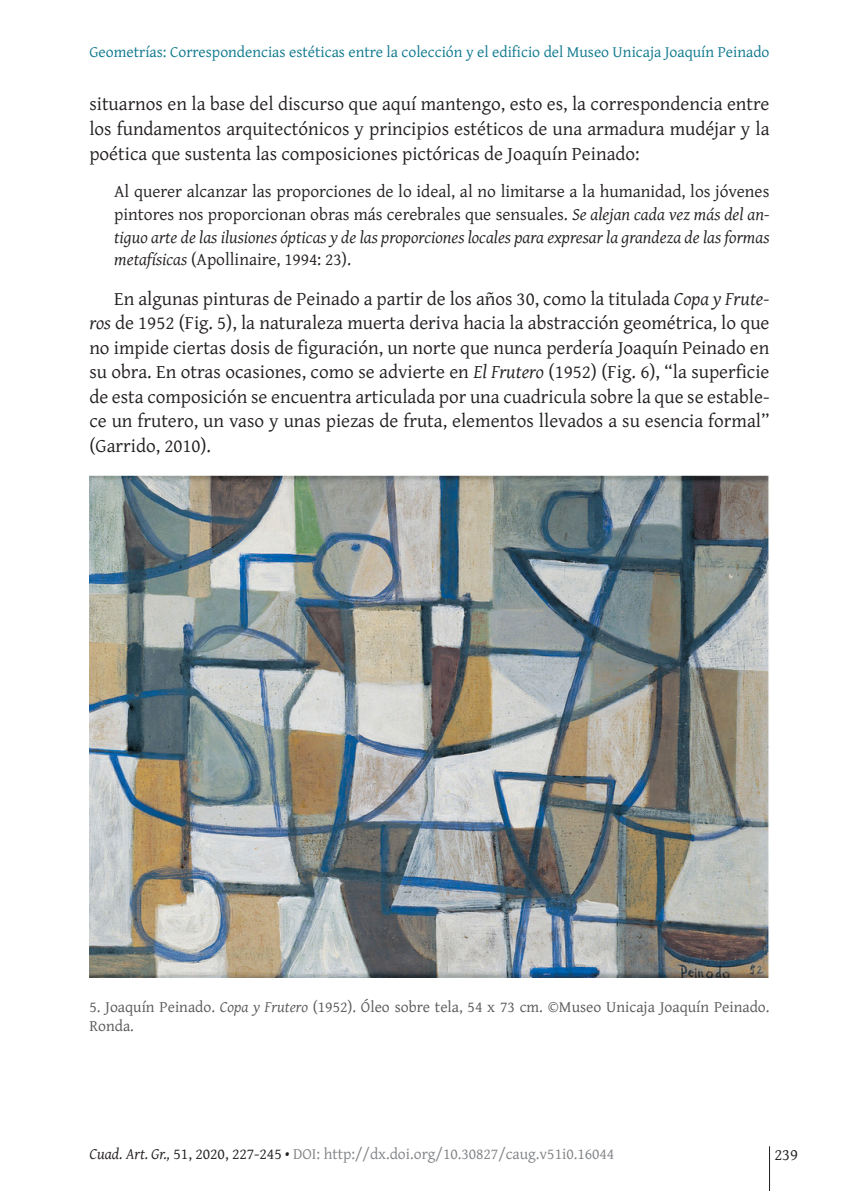
<style>
.page{position:relative;width:844px;height:1191px;background:#fff}
.page>*{position:absolute;margin:0;border:0;box-sizing:border-box;transform-origin:0 0}
.t1{font:19.25px/24.5px "Gentium Plus";color:#231f20;text-align:justify}
.citas_dos{font:17.5px/22.8px "Gentium Plus";color:#231f20;text-align:justify}
.t2{font:16.62px "Gentium Plus";color:#231f20}
.t3{font:15.75px "Gentium Plus";color:#0d788c}
.piedefoto{font:15.75px/18.9px "Gentium Plus";color:#57585a}
.t4{font:15.75px "Gentium Plus";color:#808285}
.s1{font-style:italic}
.s2{font-style:italic;color:#231f20}
.s3{color:#231f20}
</style>
<div class="page">
<hr style="left:769px;top:1146px;width:1px;height:45px;background:#231f20">
<img style="left:89px;top:476px;width:680px;height:501px">
<p class="t3" style="left:89px;top:37px;width:681px">Geometrías: Correspondencias estéticas entre la colección y el edificio del Museo Unicaja Joaquín Peinado</p>
<p class="t1" style="left:89px;top:90px;width:681px">situarnos en la base del discurso que aquí mantengo, esto es, la correspondencia entre los fundamentos arquitectónicos y principios estéticos de una armadura mudéjar y la poética que sustenta las composiciones pictóricas de Joaquín Peinado:</p>
<p class="citas_dos" style="left:114px;top:179px;width:656px">Al querer alcanzar las proporciones de lo ideal, al no limitarse a la humanidad, los jóvenes pintores nos proporcionan obras más cerebrales que sensuales. <span class="s1">Se alejan cada vez más del an&shy;tiguo arte de las ilusiones ópticas y de las proporciones locales para expresar la grandeza de las formas metafísicas</span> (Apollinaire, 1994: 23).</p>
<p class="t1" style="left:89px;top:285px;width:681px;text-indent:25px">En algunas pinturas de Peinado a partir de los años 30, como la titulada <span class="s1">Copa y Frute&shy;ros</span> de 1952 (Fig. 5), la naturaleza muerta deriva hacia la abstracción geométrica, lo que no impide ciertas dosis de figuración, un norte que nunca perdería Joaquín Peinado en su obra. En otras ocasiones, como se advierte en <span class="s1">El Frutero</span> (1952) (Fig. 6), “la superficie de esta composición se encuentra articulada por una cuadricula sobre la que se estable&shy;ce un frutero, un vaso y unas piezas de fruta, elementos llevados a su esencia formal” (Garrido, 2010).</p>
<p class="piedefoto" style="left:89px;top:996px;width:681px">5. Joaquín Peinado. <span class="s1">Copa y Frutero</span> (1952). Óleo sobre tela, 54 x 73 cm. ©Museo Unicaja Joaquín Peinado.<br>Ronda.</p>
<p class="t4" style="left:89px;top:1138px;width:526px"><span class="s2">Cuad. Art. Gr.,</span> <span class="s3">51, 2020, 227-245 •</span> DOI: http://dx.doi.org/10.30827/caug.v51i0.16044</p>
<p class="t2" style="left:774px;top:1138px;width:25px">239</p>
</div>
